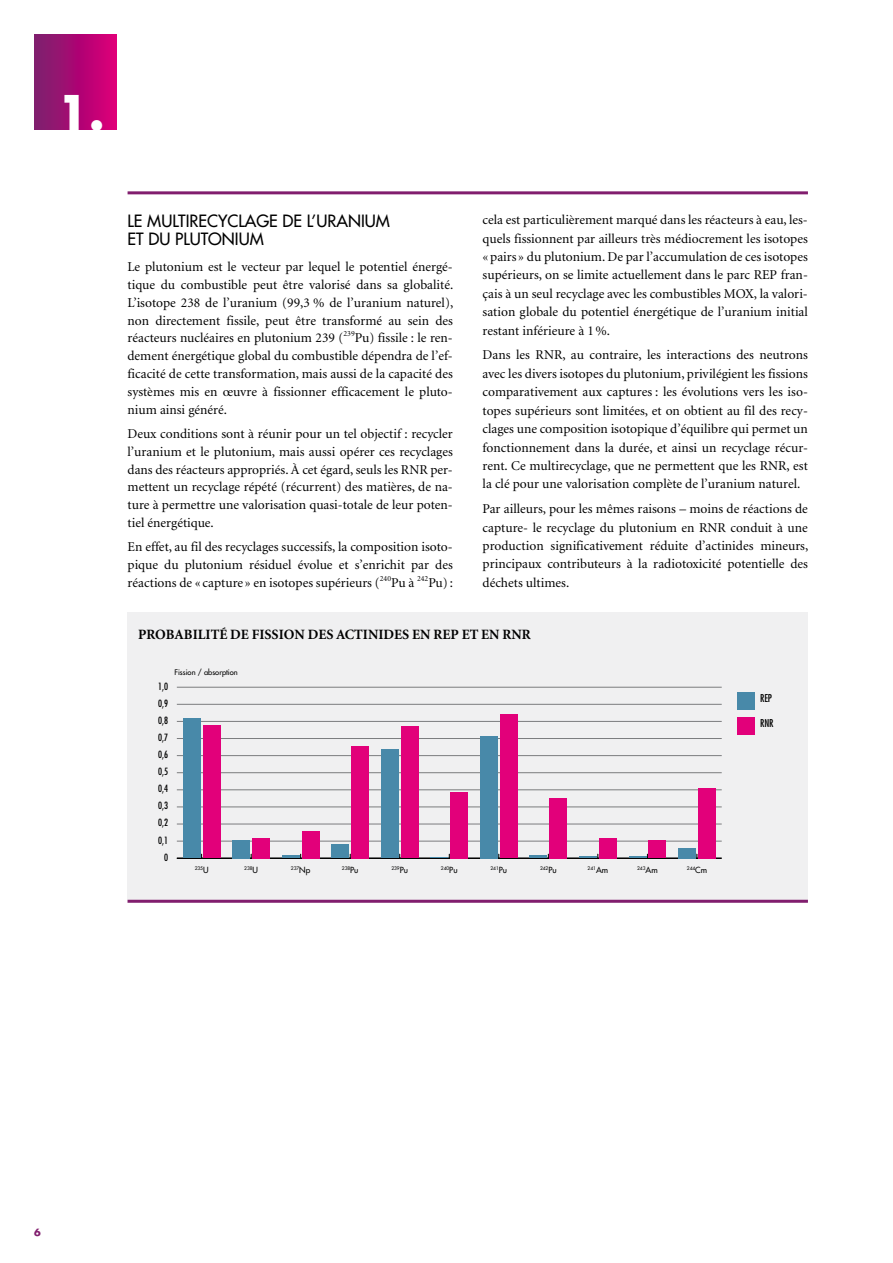
<style>
.page{position:relative;width:893px;height:1263px;background:#fff}
.page>*{position:absolute;margin:0;border:0;box-sizing:border-box;transform-origin:0 0}
.t1{font:700 46.5px "Futura";color:#fff}
.t2{font:16.5px "Futura";color:#000}
.t3{font:700 14.25px "Minion";color:#000}
.t4{font:13.5px/18.5px "Minion";color:#000;text-align:justify}
.t5{font:condensed 10.5px "Futura";letter-spacing:-.02em;color:#000}
.t6{font:condensed 9.75px "Futura";color:#000}
.t7{font:700 9.75px "Futura";color:#811e6e}
.t8{font:8.25px "Futura";color:#000}
.t9{font:7.8px "Minion";color:#000}
.t10{font:7.5px "Futura";color:#000}
.t11{font:4.8px "Futura";color:#000}
.s1{font-size:8.25px}
</style>
<div class="page">
<div style="left:34px;top:34px;width:82px;height:96px;background:linear-gradient(to right,#791d6d,#dc0079)"></div>
<div style="left:128px;top:612px;width:680px;height:291px;background:#f0f0f1"></div>
<hr style="left:128px;top:900px;width:680px;height:3px;background:#811e6e">
<hr style="left:177px;top:857px;width:545px;height:2px;background:#000">
<hr style="left:177px;top:841px;width:545px;height:1px;background:#7b7c7e">
<hr style="left:177px;top:824px;width:545px;height:1px;background:#7b7c7e">
<hr style="left:177px;top:807px;width:545px;height:1px;background:#7b7c7e">
<hr style="left:177px;top:789px;width:545px;height:1px;background:#7b7c7e">
<hr style="left:177px;top:772px;width:545px;height:1px;background:#7b7c7e">
<hr style="left:177px;top:755px;width:545px;height:1px;background:#7b7c7e">
<hr style="left:177px;top:738px;width:545px;height:1px;background:#7b7c7e">
<hr style="left:177px;top:721px;width:545px;height:1px;background:#7b7c7e">
<hr style="left:177px;top:704px;width:545px;height:1px;background:#7b7c7e">
<hr style="left:177px;top:687px;width:545px;height:1px;background:#7b7c7e">
<div style="left:737px;top:692px;width:17px;height:17px;background:#4889a9"></div>
<div style="left:203px;top:725px;width:17px;height:133px;background:#e2007a"></div>
<div style="left:252px;top:838px;width:18px;height:20px;background:#e2007a"></div>
<div style="left:302px;top:831px;width:17px;height:27px;background:#e2007a"></div>
<div style="left:351px;top:746px;width:18px;height:112px;background:#e2007a"></div>
<div style="left:401px;top:727px;width:18px;height:131px;background:#e2007a"></div>
<div style="left:450px;top:792px;width:18px;height:66px;background:#e2007a"></div>
<div style="left:500px;top:714px;width:18px;height:144px;background:#e2007a"></div>
<div style="left:549px;top:798px;width:18px;height:60px;background:#e2007a"></div>
<div style="left:599px;top:838px;width:18px;height:20px;background:#e2007a"></div>
<div style="left:648px;top:840px;width:18px;height:18px;background:#e2007a"></div>
<div style="left:698px;top:788px;width:18px;height:70px;background:#e2007a"></div>
<div style="left:737px;top:718px;width:17px;height:17px;background:#e2007a"></div>
<div style="left:183px;top:718px;width:18px;height:140px;background:#4889a9"></div>
<div style="left:232px;top:840px;width:18px;height:18px;background:#4889a9"></div>
<hr style="left:282px;top:855px;width:18px;height:3px;background:#4889a9">
<div style="left:331px;top:844px;width:18px;height:14px;background:#4889a9"></div>
<div style="left:381px;top:750px;width:18px;height:108px;background:#4889a9"></div>
<svg style="left:430px;top:854px;width:20px;height:4px"></svg>
<div style="left:480px;top:736px;width:18px;height:122px;background:#4889a9"></div>
<svg style="left:529px;top:854px;width:20px;height:4px"></svg>
<svg style="left:579px;top:854px;width:20px;height:4px"></svg>
<svg style="left:629px;top:854px;width:19px;height:4px"></svg>
<div style="left:678px;top:848px;width:18px;height:10px;background:#4889a9"></div>
<hr style="left:128px;top:191px;width:680px;height:3px;background:#811e6e">
<h1 class="t1" style="left:57px;top:81px;width:49px">1.</h1>
<p class="t2" style="left:128px;top:211px;width:61px">LE MULTIRECYC</p>
<p class="t2" style="left:238px;top:211px;width:99px">LAGE DE L’URANI</p>
<p class="t2" style="left:365px;top:211px;width:26px">UM</p>
<p class="t2" style="left:128px;top:228px;width:84px">ET DU PLUTONI</p>
<p class="t2" style="left:239px;top:228px;width:26px">UM</p>
<p class="t4" style="left:128px;top:258px;width:327px;line-height:17.9px">Le plutonium est le vecteur par lequel le potentiel énergé&shy;tique du combustible peut être valorisé dans sa globalité.<br>L’isotope 238 de l’uranium (99,3 % de l’uranium naturel), non directement fissile, peut être transformé au sein des réacteurs nucléaires en plutonium 239 (</p>
<p class="t9" style="left:344px;top:330px;width:13px">239</p>
<p class="t4" style="left:128px;top:330px;width:327px;line-height:17.9px;text-indent:227px">Pu) fissile : le ren&shy;dement énergétique global du combustible dépendra de l’ef&shy;ficacité de cette transformation, mais aussi de la capacité des systèmes mis en œuvre à fissionner efficacement le pluto&shy;nium ainsi généré.</p>
<p class="t4" style="left:128px;top:425px;width:327px;line-height:17.9px">Deux conditions sont à réunir pour un tel objectif : recycler l’uranium et le plutonium, mais aussi opérer ces recyclages dans des réacteurs appropriés. À cet égard, seuls les RNR per&shy;mettent un recyclage répété (récurrent) des matières, de na&shy;ture à permettre une valorisation quasi-totale de leur poten&shy;tiel énergétique.</p>
<p class="t4" style="left:128px;top:538px;width:327px;line-height:17.9px">En effet, au fil des recyclages successifs, la composition isoto&shy;pique du plutonium résiduel évolue et s’enrichit par des réactions de « capture » en isotopes supérieurs (</p>
<p class="t9" style="left:380px;top:574px;width:13px">240</p>
<p class="t4" style="left:391px;top:574px;width:25px">Pu à</p>
<p class="t9" style="left:417px;top:574px;width:13px">242</p>
<p class="t4" style="left:428px;top:574px;width:26px">Pu):</p>
<p class="t4" style="left:483px;top:211px;width:327px">cela est particulièrement marqué dans les réacteurs à eau, les&shy;quels fissionnent par ailleurs très médiocrement les isotopes «pairs » du plutonium. De par l’accumulation de ces isotopes supérieurs, on se limite actuellement dans le parc REP fran&shy;çais à un seul recyclage avec les combustibles MOX, la valori&shy;sation globale du potentiel énergétique de l’uranium initial restant inférieure à 1%.</p>
<p class="t4" style="left:483px;top:346px;width:327px">Dans les RNR, au contraire, les interactions des neutrons avec les divers isotopes du plutonium, privilégient les fissions comparativement aux captures : les évolutions vers les iso&shy;topes supérieurs sont limitées, et on obtient au fil des recy&shy;clages une composition isotopique d’équilibre qui permet un fonctionnement dans la durée, et ainsi un recyclage récur&shy;rent. Ce multirecyclage, que ne permettent que les RNR, est la clé pour une valorisation complète de l’uranium naturel.</p>
<p class="t4" style="left:483px;top:500px;width:327px">Par ailleurs, pour les mêmes raisons – moins de réactions de capture- le recyclage du plutonium en RNR conduit à une production significativement réduite d’actinides mineurs, principaux contributeurs à la radiotoxicité potentielle des déchets ultimes.</p>
<p class="t3" style="left:138px;top:627px;width:305px">PROBABILITÉ DE FISSION DES ACTINIDES EN REP</p>
<p class="t3" style="left:462px;top:627px;width:52px">ET EN RNR</p>
<p class="t10" style="left:175px;top:668px;width:65px">Fission / absorption</p>
<p class="t6" style="left:158px;top:680px;width:12px">1,0</p>
<p class="t6" style="left:158px;top:697px;width:12px">0,9</p>
<p class="t6" style="left:158px;top:714px;width:12px">0,8</p>
<p class="t6" style="left:158px;top:731px;width:12px">0,7</p>
<p class="t6" style="left:158px;top:748px;width:12px">0,6</p>
<p class="t6" style="left:158px;top:766px;width:12px">0,5</p>
<p class="t6" style="left:158px;top:783px;width:12px">0,4</p>
<p class="t6" style="left:158px;top:800px;width:12px">0,3</p>
<p class="t6" style="left:158px;top:817px;width:12px">0,2</p>
<p class="t6" style="left:158px;top:834px;width:12px">0,1</p>
<p class="t6" style="left:164px;top:851px;width:6px">0</p>
<p class="t11" style="left:195px;top:865px;width:15px">235<span class="s1">U</span></p>
<p class="t11" style="left:244px;top:865px;width:15px">238<span class="s1">U</span></p>
<p class="t11" style="left:291px;top:865px;width:21px">237<span class="s1">Np</span></p>
<p class="t11" style="left:342px;top:865px;width:18px">238<span class="s1">Pu</span></p>
<p class="t11" style="left:391px;top:865px;width:18px">239<span class="s1">Pu</span></p>
<p class="t11" style="left:441px;top:865px;width:18px">240<span class="s1">Pu</span></p>
<p class="t11" style="left:490px;top:865px;width:18px">241<span class="s1">Pu</span></p>
<p class="t11" style="left:540px;top:865px;width:18px">242<span class="s1">Pu</span></p>
<p class="t11" style="left:588px;top:865px;width:22px">241<span class="s1">Am</span></p>
<p class="t11" style="left:637px;top:865px;width:22px">243<span class="s1">Am</span></p>
<p class="t8" style="left:695px;top:865px;width:13px">Cm</p>
<p class="t11" style="left:687px;top:865px;width:10px">244</p>
<p class="t5" style="left:760px;top:692px;width:13px">REP</p>
<p class="t5" style="left:760px;top:717px;width:15px">RNR</p>
<p class="t7" style="left:34px;top:1226px;width:8px">6</p>
</div>
